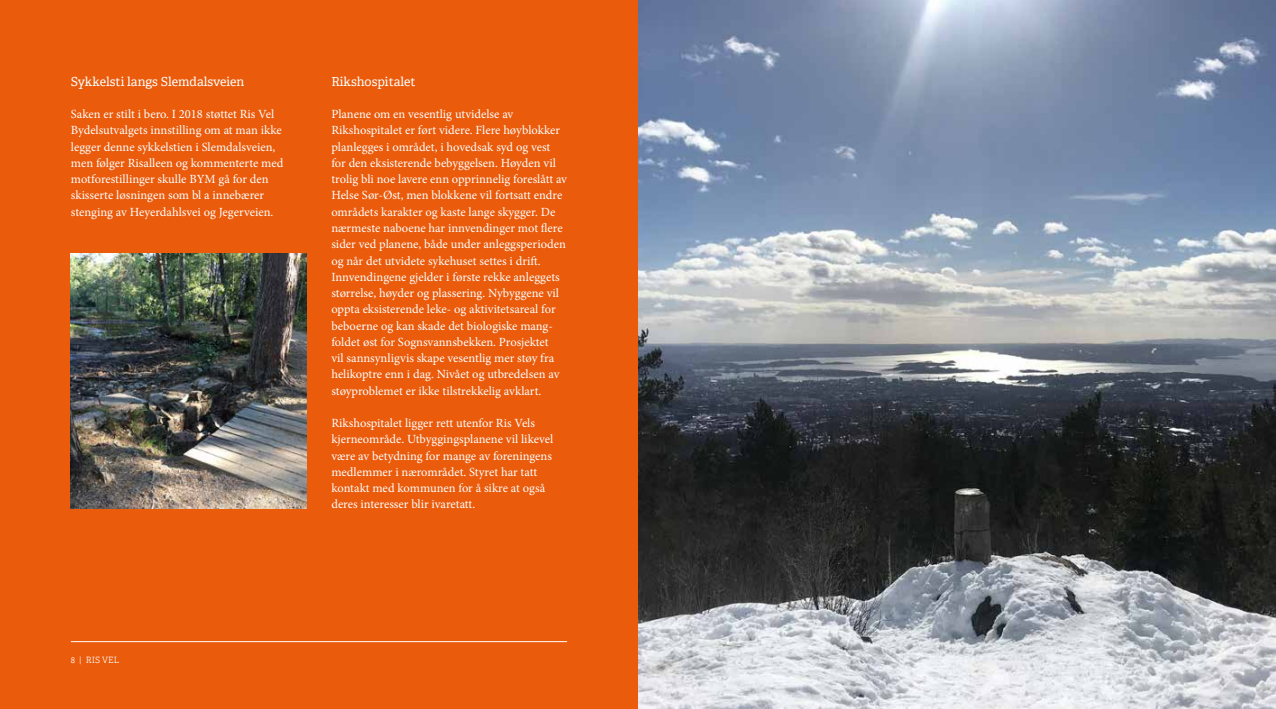
<style>
.page{position:relative;width:1276px;height:709px;background:#fff}
.page>*{position:absolute;margin:0;border:0;box-sizing:border-box;transform-origin:0 0}
.t1{font:12.5px/16.2px "Minion Pro";color:#fff}
.t2{font:12.5px "Adelle W01";color:#fff}
.t3{font:300 8.75px "Adelle W01";color:#fff}
</style>
<div class="page">
<div style="left:0;top:0;width:638px;height:709px;background:#ea5b0b"></div>
<hr style="left:71px;top:641px;width:496px;height:1px;background:#fff">
<img style="left:71px;top:253px;width:235px;height:255px">
<img style="left:638px;top:0;width:638px;height:709px">
<p class="t2" style="left:71px;top:74px;width:175px">Sykkelsti langs Slemdalsveien</p>
<p class="t1" style="left:71px;top:106px;width:214px">Saken er stilt i bero. I 2018 støttet Ris Vel Bydelsutvalgets innstilling om at man ikke legger denne sykkelstien i Slemdalsveien, men følger Risalleen og kommenterte med motforestillinger skulle BYM gå for den skisserte løsningen som bl a innebærer stenging av Heyerdahlsvei og Jegerveien.</p>
<p class="t2" style="left:331px;top:74px;width:86px">Rikshospitalet</p>
<p class="t1" style="left:331px;top:106px;width:237px">Planene om en vesentlig utvidelse av Rikshospitalet er ført videre. Flere høyblokker planlegges i området, i hovedsak syd og vest for den eksisterende bebyggelsen. Høyden vil trolig bli noe lavere enn opprinnelig foreslått av Helse Sør-Øst, men blokkene vil fortsatt endre områdets karakter og kaste lange skygger. De nærmeste naboene har innvendinger mot flere sider ved planene, både under anleggsperioden og når det utvidete sykehuset settes i drift.<br>Innvendingene gjelder i første rekke anleggets størrelse, høyder og plassering. Nybyggene vil oppta eksisterende leke- og aktivitetsareal for beboerne og kan skade det biologiske mang&shy;foldet øst for Sognsvannsbekken. Prosjektet<br>vil sannsynligvis skape vesentlig mer støy fra helikoptre enn i dag. Nivået og utbredelsen av støyproblemet er ikke tilstrekkelig avklart.</p>
<p class="t1" style="left:331px;top:415px;width:223px">Rikshospitalet ligger rett utenfor Ris Vels kjerneområde. Utbyggingsplanene vil likevel være av betydning for mange av foreningens medlemmer i nærområdet. Styret har tatt kontakt med kommunen for å sikre at også deres interesser blir ivaretatt.</p>
<p class="t3" style="left:71px;top:655px;width:50px">8 | RIS VEL</p>
</div>
